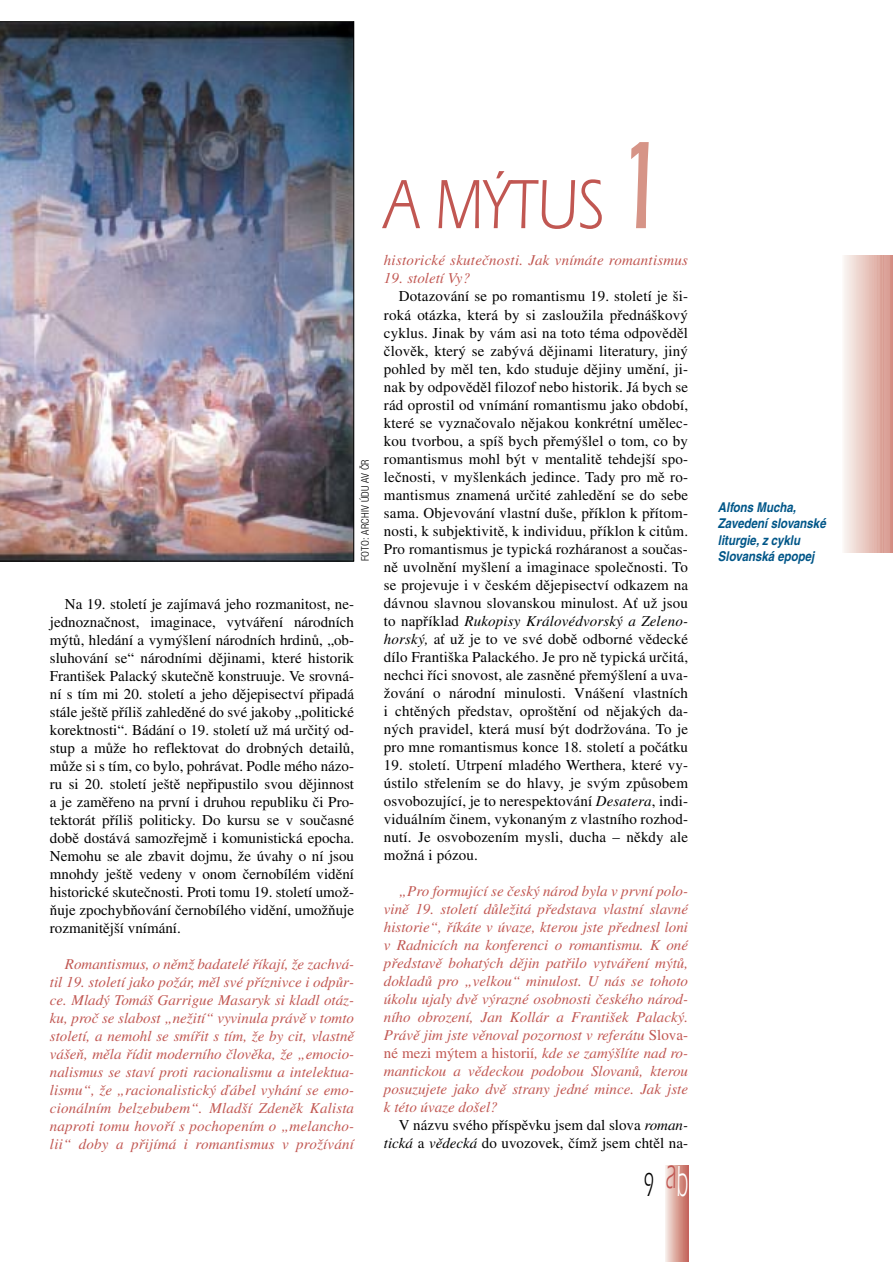
<style>
.page{position:relative;width:893px;height:1262px;background:#fff}
.page>*{position:absolute;margin:0;border:0;box-sizing:border-box;transform-origin:0 0}
.t1{font:72px "Itc Eras CE";color:#c15752;scale:.8 1}
.t2{font:34.5px "Itc Eras CE";color:#000;scale:.55 1}
.t3{font:15px/18px "Times CE";color:#000;text-align:justify}
.t4{font:italic 15px/18px "Times CE";letter-spacing:.015em;color:#c15752;text-align:justify}
.t5{font:italic 700 13.5px/16.5px "Helvetica CE";color:#005688;scale:.85 1}
.t6{font:300 condensed 10.5px "Helvetica NCE";letter-spacing:.025em;color:#000}
.s1{font-weight:500;font-size:129px;color:#d69487}
.s2{font-style:italic}
.s3{font-style:normal}
.s4{font-size:45px;color:#fff}
</style>
<div class="page">
<hr style="left:842px;top:255px;width:1px;height:298px;background:#fbf7f6">
<hr style="left:843px;top:255px;width:1px;height:298px;background:#fbf4f1">
<hr style="left:844px;top:255px;width:1px;height:298px;background:#f9f1ee">
<hr style="left:845px;top:255px;width:1px;height:298px;background:#f8eeeb">
<hr style="left:846px;top:255px;width:1px;height:298px;background:#f7ece8">
<hr style="left:847px;top:255px;width:1px;height:298px;background:#f6e9e5">
<hr style="left:848px;top:255px;width:1px;height:298px;background:#f4e6e0">
<hr style="left:849px;top:255px;width:1px;height:298px;background:#f3e3dd">
<hr style="left:850px;top:255px;width:1px;height:298px;background:#f2e0da">
<hr style="left:851px;top:255px;width:1px;height:298px;background:#f1ddd7">
<hr style="left:852px;top:255px;width:1px;height:298px;background:#f0dad4">
<hr style="left:853px;top:255px;width:1px;height:298px;background:#efd7d1">
<hr style="left:854px;top:255px;width:1px;height:298px;background:#eed5cd">
<hr style="left:855px;top:255px;width:1px;height:298px;background:#edd2cb">
<hr style="left:856px;top:255px;width:1px;height:298px;background:#ecd0c8">
<hr style="left:857px;top:255px;width:1px;height:298px;background:#ebcdc5">
<hr style="left:858px;top:255px;width:1px;height:298px;background:#eacbc2">
<hr style="left:859px;top:255px;width:1px;height:298px;background:#e9c8be">
<hr style="left:860px;top:255px;width:1px;height:298px;background:#e8c5bd">
<hr style="left:861px;top:255px;width:1px;height:298px;background:#e7c2b8">
<hr style="left:862px;top:255px;width:1px;height:298px;background:#e6beb6">
<hr style="left:863px;top:255px;width:1px;height:298px;background:#e6bdb3">
<hr style="left:864px;top:255px;width:1px;height:298px;background:#e5baaf">
<hr style="left:865px;top:255px;width:1px;height:298px;background:#e4b8ad">
<hr style="left:866px;top:255px;width:1px;height:298px;background:#e3b4aa">
<hr style="left:867px;top:255px;width:1px;height:298px;background:#e2b3a9">
<hr style="left:868px;top:255px;width:1px;height:298px;background:#e0afa6">
<hr style="left:869px;top:255px;width:1px;height:298px;background:#e0ada3">
<hr style="left:870px;top:255px;width:1px;height:298px;background:#dfaca0">
<hr style="left:871px;top:255px;width:1px;height:298px;background:#dea99e">
<hr style="left:872px;top:255px;width:1px;height:298px;background:#dea79b">
<hr style="left:873px;top:255px;width:1px;height:298px;background:#dda397">
<hr style="left:874px;top:255px;width:1px;height:298px;background:#dca195">
<hr style="left:875px;top:255px;width:1px;height:298px;background:#db9f94">
<hr style="left:876px;top:255px;width:1px;height:298px;background:#da9c90">
<hr style="left:877px;top:255px;width:1px;height:298px;background:#d89b8e">
<hr style="left:878px;top:255px;width:1px;height:298px;background:#d7988c">
<hr style="left:879px;top:255px;width:1px;height:298px;background:#d79589">
<hr style="left:880px;top:255px;width:1px;height:298px;background:#d69487">
<hr style="left:881px;top:255px;width:1px;height:298px;background:#d59285">
<hr style="left:882px;top:255px;width:1px;height:298px;background:#d58f83">
<hr style="left:883px;top:255px;width:1px;height:298px;background:#d48d81">
<hr style="left:884px;top:255px;width:1px;height:298px;background:#d38b7e">
<hr style="left:885px;top:255px;width:1px;height:298px;background:#d2887c">
<hr style="left:886px;top:255px;width:1px;height:298px;background:#d18679">
<hr style="left:887px;top:255px;width:1px;height:298px;background:#d08478">
<hr style="left:888px;top:255px;width:1px;height:298px;background:#cf8276">
<hr style="left:889px;top:255px;width:1px;height:298px;background:#cf7f73">
<hr style="left:890px;top:255px;width:1px;height:298px;background:#ce7d71">
<hr style="left:891px;top:255px;width:1px;height:298px;background:#cd7a6f">
<hr style="left:892px;top:255px;width:1px;height:298px;background:#cd786e">
<hr style="left:666px;top:1165px;width:1px;height:96px;background:#f4e8e4">
<hr style="left:667px;top:1165px;width:1px;height:96px;background:#f2e0db">
<hr style="left:668px;top:1165px;width:1px;height:96px;background:#efd8d3">
<hr style="left:669px;top:1165px;width:1px;height:96px;background:#edd2cb">
<hr style="left:670px;top:1165px;width:1px;height:96px;background:#eacbc2">
<hr style="left:671px;top:1165px;width:1px;height:96px;background:#e8c4bb">
<hr style="left:672px;top:1165px;width:1px;height:96px;background:#e6bdb3">
<hr style="left:673px;top:1165px;width:1px;height:96px;background:#e3b6ac">
<hr style="left:674px;top:1165px;width:1px;height:96px;background:#e0afa4">
<hr style="left:675px;top:1165px;width:1px;height:96px;background:#dea79c">
<hr style="left:676px;top:1165px;width:1px;height:96px;background:#dca396">
<hr style="left:677px;top:1165px;width:1px;height:96px;background:#d89b8f">
<hr style="left:678px;top:1165px;width:1px;height:96px;background:#d79589">
<hr style="left:679px;top:1165px;width:1px;height:96px;background:#d59083">
<hr style="left:680px;top:1165px;width:1px;height:96px;background:#d3897d">
<hr style="left:681px;top:1165px;width:1px;height:96px;background:#d08478">
<hr style="left:682px;top:1165px;width:1px;height:96px;background:#cf7e73">
<hr style="left:683px;top:1165px;width:1px;height:96px;background:#cc786d">
<hr style="left:684px;top:1165px;width:1px;height:96px;background:#cb7368">
<hr style="left:685px;top:1165px;width:1px;height:96px;background:#c86c63">
<hr style="left:686px;top:1165px;width:1px;height:96px;background:#c6665e">
<hr style="left:687px;top:1165px;width:1px;height:96px;background:#c46059">
<hr style="left:688px;top:1165px;width:1px;height:96px;background:#c46058">
<img style="left:0;top:21px;width:354px;height:540px">
<p class="t6" style="left:361px;top:561px;width:104px;rotate:-90deg">FOTO: ARCHIV ÚDU AV âR</p>
<p class="t3" style="left:50px;top:596px;width:306px;text-indent:15px">Na 19. století je zajímavá jeho rozmanitost, ne&shy;jednoznačnost, imaginace, vytváření národních mýtů, hledání a vymýšlení národních hrdinů, „ob&shy;sluhování se“ národními dějinami, které historik František Palacký skutečně konstruuje. Ve srovná&shy;ní s tím mi 20. století a jeho dějepisectví připadá stále ještě příliš zahleděné do své jakoby „politické korektnosti“. Bádání o 19. století už má určitý od&shy;stup a může ho reflektovat do drobných detailů, může si s tím, co bylo, pohrávat. Podle mého názo&shy;ru si 20. století ještě nepřipustilo svou dějinnost a je zaměřeno na první i druhou republiku či Pro&shy;tektorát příliš politicky. Do kursu se v současné době dostává samozřejmě i komunistická epocha.<br>Nemohu se ale zbavit dojmu, že úvahy o ní jsou mnohdy ještě vedeny v onom černobílém vidění historické skutečnosti. Proti tomu 19. století umož&shy;ňuje zpochybňování černobílého vidění, umožňuje rozmanitější vnímání.</p>
<p class="t4" style="left:50px;top:956px;width:306px;text-indent:15px">Romantismus, o němž badatelé říkají, že zachvá&shy;til 19. století jako požár, měl své příznivce i odpůr&shy;ce. Mladý Tomáš Garrigue Masaryk si kladl otáz&shy;ku, proč se slabost „nežití“ vyvinula právě v tomto století, a nemohl se smířit s tím, že by cit, vlastně vášeň, měla řídit moderního člověka, že „emocio&shy;nalismus se staví proti racionalismu a intelektua&shy;lismu“, že „racionalistický ďábel vyhání se emo&shy;cionálním belzebubem“. Mladší Zdeněk Kalista naproti tomu hovoří s pochopením o „melancho&shy;lii“ doby a přijímá i romantismus v prožívání</p>
<h1 class="t1" style="left:384px;top:177px;width:359px">A M¯TUS<span class="s1">1</span></h1>
<p class="t4" style="left:384px;top:253px;width:305px">historické skutečnosti. Jak vnímáte romantismus</p>
<p class="t4" style="left:384px;top:271px;width:88px">19. století Vy?</p>
<p class="t3" style="left:384px;top:289px;width:306px;text-indent:15px">Dotazování se po romantismu 19. století je ši&shy;roká otázka, která by si zasloužila přednáškový cyklus. Jinak by vám asi na toto téma odpověděl člověk, který se zabývá dějinami literatury, jiný pohled by měl ten, kdo studuje dějiny umění, ji&shy;nak by odpověděl filozof nebo historik. Já bych se rád oprostil od vnímání romantismu jako období, které se vyznačovalo nějakou konkrétní umělec&shy;kou tvorbou, a spíš bych přemýšlel o tom, co by romantismus mohl být v mentalitě tehdejší spo&shy;lečnosti, v myšlenkách jedince. Tady pro mě ro&shy;mantismus znamená určité zahledění se do sebe sama. Objevování vlastní duše, příklon k přítom&shy;nosti, k subjektivitě, k individuu, příklon k citům.<br>Pro romantismus je typická rozháranost a součas&shy;ně uvolnění myšlení a imaginace společnosti. To se projevuje i v českém dějepisectví odkazem na dávnou slavnou slovanskou minulost. Ať už jsou to například <span class="s2">Rukopisy Královédvorský a Zeleno&shy;horský,</span> ať už je to ve své době odborné vědecké dílo Františka Palackého. Je pro ně typická určitá, nechci říci snovost, ale zasněné přemýšlení a uva&shy;žování o národní minulosti. Vnášení vlastních i chtěných představ, oproštění od nějakých da&shy;ných pravidel, která musí být dodržována. To je pro mne romantismus konce 18. století a počátku</p>
<p class="t3" style="left:384px;top:757px;width:306px">19. století. Utrpení mladého Werthera, které vy&shy;ústilo střelením se do hlavy, je svým způsobem osvobozující, je to nerespektování <span class="s2">Desatera</span>, indi&shy;viduálním činem, vykonaným z vlastního rozhod&shy;nutí. Je osvobozením mysli, ducha – někdy ale možná i pózou.</p>
<p class="t4" style="left:384px;top:883px;width:306px;text-indent:15px">„Pro formující se český národ byla v první polo&shy;vině 19. století důležitá představa vlastní slavné historie“, říkáte v úvaze, kterou jste přednesl loni v Radnicích na konferenci o romantismu. K oné představě bohatých dějin patřilo vytváření mýtů, dokladů pro „velkou“ minulost. U nás se tohoto úkolu ujaly dvě výrazné osobnosti českého národ&shy;ního obrození, Jan Kollár a František Palacký.<br>Právě jim jste věnoval pozornost v referátu <span class="s3">Slova&shy;né mezi mýtem a historií</span>, kde se zamýšlíte nad ro&shy;mantickou a vědeckou podobou Slovanů, kterou posuzujete jako dvě strany jedné mince. Jak jste k této úvaze došel?</p>
<p class="t3" style="left:384px;top:1117px;width:306px;text-align:right">V názvu svého příspěvku jsem dal slova <span class="s2">roman&shy;tická</span> a <span class="s2">vědecká</span> do uvozovek, čímž jsem chtěl na-</p>
<h2 class="t2" style="left:643px;top:1171px;width:82px">9 <sup>a</sup><span class="s4">b</span></h2>
<p class="t5" style="left:717px;top:500px;width:128px">Alfons Mucha,<br>Zavedení slovanské liturgie, z cyklu</p>
<p class="t5" style="left:717px;top:550px;width:115px">Slovanská epopej</p>
</div>
